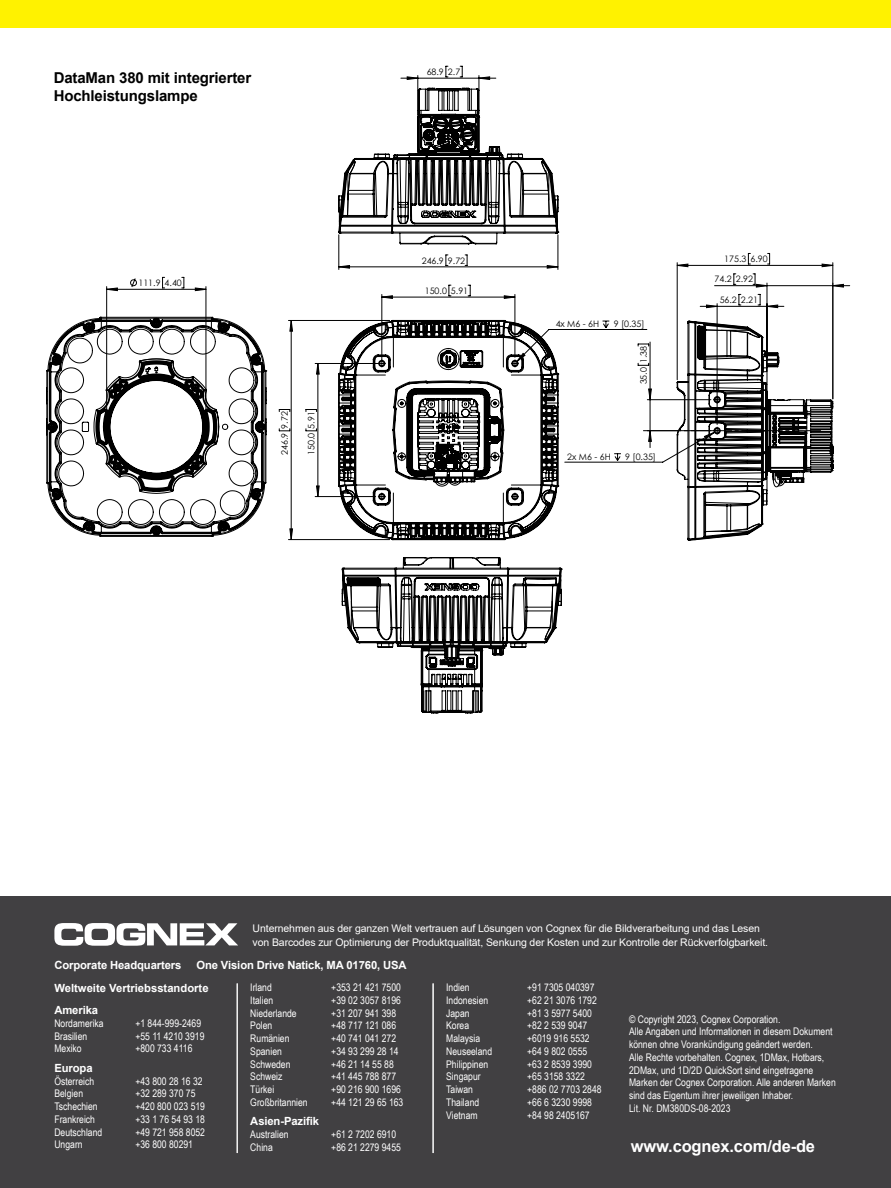
<style>
.page{position:relative;width:891px;height:1188px;background:#fff}
.page>*{position:absolute;margin:0;border:0;box-sizing:border-box;transform-origin:0 0}
.t1{font:700 16.5px "Arial";letter-spacing:-.01em;color:#fff}
.t2{font:700 15px/18px "Arial";letter-spacing:-.01em;color:#000}
.t3{font:700 11.25px/22.5px "Arial";letter-spacing:-.01em;color:#fff}
.t4{font:10.5px/12.8px "Arial Narrow";color:#fff}
.t5{font:10.5px/13.5px "Arial";letter-spacing:-.01em;color:#fff}
.t6{font:8.85px "Century Gothic";color:#000}
</style>
<div class="page">
<div style="left:0;top:0;width:891px;height:27px;background:#fff200"></div>
<div style="left:0;top:896px;width:891px;height:292px;background:#414042"></div>
<svg style="left:54px;top:923px;width:184px;height:23px"></svg>
<hr style="left:237px;top:983px;width:1px;height:170px;background:#fff">
<hr style="left:433px;top:983px;width:1px;height:170px;background:#fff">
<hr style="left:339px;top:235px;width:1px;height:34px;background:#000">
<hr style="left:558px;top:235px;width:1px;height:34px;background:#000">
<hr style="left:418px;top:76px;width:1px;height:38px;background:#000">
<hr style="left:479px;top:76px;width:1px;height:38px;background:#000">
<hr style="left:288px;top:320px;width:102px;height:1px;background:#000">
<hr style="left:288px;top:539px;width:102px;height:1px;background:#000">
<hr style="left:315px;top:363px;width:64px;height:1px;background:#000">
<hr style="left:315px;top:496px;width:61px;height:1px;background:#000">
<svg style="left:401px;top:66px;width:95px;height:14px"></svg>
<svg style="left:338px;top:88px;width:221px;height:157px"></svg>
<hr style="left:677px;top:263px;width:1px;height:117px;background:#000">
<hr style="left:833px;top:263px;width:1px;height:136px;background:#000">
<svg style="left:677px;top:253px;width:156px;height:14px"></svg>
<svg style="left:338px;top:283px;width:505px;height:258px"></svg>
<svg style="left:338px;top:255px;width:220px;height:15px"></svg>
<svg style="left:279px;top:320px;width:47px;height:220px"></svg>
<hr style="left:337px;top:270px;width:1px;height:278px;background:#c0c0c0">
<hr style="left:40px;top:778px;width:234px;height:1px;background:#c0c0c0">
<hr style="left:40px;top:270px;width:1px;height:278px;background:#c0c0c0">
<hr style="left:40px;top:270px;width:234px;height:1px;background:#c0c0c0">
<hr style="left:350px;top:270px;width:1px;height:278px;background:#c0c0c0">
<hr style="left:40px;top:791px;width:234px;height:1px;background:#c0c0c0">
<hr style="left:106px;top:287px;width:1px;height:137px;background:#000">
<hr style="left:206px;top:287px;width:1px;height:137px;background:#000">
<svg style="left:106px;top:277px;width:100px;height:14px"></svg>
<svg style="left:46px;top:317px;width:221px;height:220px"></svg>
<hr style="left:337px;top:743px;width:233px;height:1px;background:#c0c0c0">
<hr style="left:337px;top:552px;width:1px;height:166px;background:#c0c0c0">
<hr style="left:337px;top:552px;width:233px;height:1px;background:#c0c0c0">
<hr style="left:890px;top:552px;width:1px;height:166px;background:#c0c0c0">
<hr style="left:337px;top:756px;width:233px;height:1px;background:#c0c0c0">
<svg style="left:337px;top:552px;width:225px;height:162px"></svg>
<h2 class="t2" style="left:54px;top:69px;width:199px">DataMan 380 mit integrierter<br>Hochleistungslampe</h2>
<p class="t6" style="left:222px;top:70px;width:6px">F</p>
<p class="t6" style="left:63px;top:77px;width:50px">FIRST DRAFT</p>
<p class="t6" style="left:219px;top:77px;width:47px">2023-06-01</p>
<p class="t6" style="left:3px;top:91px;width:204px">HEATSINK, ADDED MOUNTING HOLE DIMENSION</p>
<p class="t6" style="left:427px;top:65px;width:35px">68.9 2.7</p>
<p class="t6" style="left:422px;top:254px;width:45px">246.9 9.72</p>
<p class="t6" style="left:724px;top:253px;width:45px">175.3 6.90</p>
<p class="t6" style="left:138px;top:277px;width:45px">111.9 4.40</p>
<p class="t6" style="left:425px;top:284px;width:45px">150.0 5.91</p>
<p class="t6" style="left:715px;top:273px;width:40px">74.2 2.92</p>
<p class="t6" style="left:720px;top:294px;width:40px">56.2 2.21</p>
<p class="t6" style="left:556px;top:318px;width:45px">4x M6 - 6H</p>
<p class="t6" style="left:614px;top:318px;width:32px">9 [0.35]</p>
<p class="t6" style="left:637px;top:384px;width:40px;rotate:-90deg">35.0 1.38</p>
<p class="t6" style="left:279px;top:455px;width:45px;rotate:-90deg">246.9 9.72</p>
<p class="t6" style="left:305px;top:455px;width:45px;rotate:-90deg">150.0 5.91</p>
<p class="t6" style="left:567px;top:451px;width:45px">2x M6 - 6H</p>
<p class="t6" style="left:625px;top:451px;width:32px">9 [0.35]</p>
<p class="t5" style="left:253px;top:922px;width:517px">Unternehmen aus der ganzen Welt vertrauen auf Lösungen von Cognex für die Bildverarbeitung und das Lesen von Barcodes zur Optimierung der Produktqualität, Senkung der Kosten und zur Kontrolle der Rückverfolgbarkeit.</p>
<p class="t3" style="left:54px;top:954px;width:129px">Corporate Headquarters</p>
<p class="t3" style="left:196px;top:954px;width:212px">One Vision Drive Natick, MA 01760, USA</p>
<p class="t3" style="left:54px;top:977px;width:156px">Weltweite Vertriebsstandorte<br>Amerika</p>
<p class="t4" style="left:54px;top:1016px;width:51px">Nordamerika</p>
<p class="t4" style="left:135px;top:1016px;width:67px">+1 844-999-2469</p>
<p class="t4" style="left:54px;top:1029px;width:35px">Brasilien</p>
<p class="t4" style="left:135px;top:1029px;width:71px">+55 11 4210 3919</p>
<p class="t4" style="left:54px;top:1042px;width:29px">Mexiko</p>
<p class="t4" style="left:135px;top:1042px;width:59px">+800 733 4116</p>
<p class="t3" style="left:54px;top:1057px;width:40px">Europa</p>
<p class="t4" style="left:54px;top:1074px;width:41px">Österreich</p>
<p class="t4" style="left:135px;top:1074px;width:69px">+43 800 28 16 32</p>
<p class="t4" style="left:54px;top:1087px;width:30px">Belgien</p>
<p class="t4" style="left:135px;top:1087px;width:62px">+32 289 370 75</p>
<p class="t4" style="left:54px;top:1100px;width:45px">Tschechien</p>
<p class="t4" style="left:135px;top:1100px;width:71px">+420 800 023 519</p>
<p class="t4" style="left:54px;top:1112px;width:42px">Frankreich</p>
<p class="t4" style="left:135px;top:1112px;width:71px">+33 1 76 54 93 18</p>
<p class="t4" style="left:54px;top:1125px;width:49px">Deutschland</p>
<p class="t4" style="left:135px;top:1125px;width:71px">+49 721 958 8052</p>
<p class="t4" style="left:54px;top:1138px;width:30px">Ungarn</p>
<p class="t4" style="left:135px;top:1138px;width:59px">+36 800 80291</p>
<p class="t4" style="left:250px;top:981px;width:23px">Irland</p>
<p class="t4" style="left:331px;top:981px;width:71px">+353 21 421 7500</p>
<p class="t4" style="left:250px;top:993px;width:24px">Italien</p>
<p class="t4" style="left:331px;top:993px;width:71px">+39 02 3057 8196</p>
<p class="t4" style="left:250px;top:1006px;width:48px">Niederlande</p>
<p class="t4" style="left:331px;top:1006px;width:66px">+31 207 941 398</p>
<p class="t4" style="left:250px;top:1019px;width:24px">Polen</p>
<p class="t4" style="left:331px;top:1019px;width:66px">+48 717 121 086</p>
<p class="t4" style="left:250px;top:1032px;width:41px">Rumänien</p>
<p class="t4" style="left:331px;top:1032px;width:66px">+40 741 041 272</p>
<p class="t4" style="left:250px;top:1044px;width:33px">Spanien</p>
<p class="t4" style="left:331px;top:1044px;width:69px">+34 93 299 28 14</p>
<p class="t4" style="left:250px;top:1057px;width:42px">Schweden</p>
<p class="t4" style="left:331px;top:1057px;width:64px">+46 21 14 55 88</p>
<p class="t4" style="left:250px;top:1070px;width:34px">Schweiz</p>
<p class="t4" style="left:331px;top:1070px;width:66px">+41 445 788 877</p>
<p class="t4" style="left:250px;top:1083px;width:25px">Türkei</p>
<p class="t4" style="left:331px;top:1083px;width:71px">+90 216 900 1696</p>
<p class="t4" style="left:250px;top:1095px;width:59px">Großbritannien</p>
<p class="t4" style="left:331px;top:1095px;width:74px">+44 121 29 65 163</p>
<p class="t3" style="left:250px;top:1110px;width:70px">Asien-Pazifik</p>
<p class="t4" style="left:250px;top:1128px;width:40px">Australien</p>
<p class="t4" style="left:331px;top:1128px;width:66px">+61 2 7202 6910</p>
<p class="t4" style="left:250px;top:1140px;width:24px">China</p>
<p class="t4" style="left:331px;top:1140px;width:71px">+86 21 2279 9455</p>
<p class="t4" style="left:446px;top:981px;width:25px">Indien</p>
<p class="t4" style="left:527px;top:981px;width:69px">+91 7305 040397</p>
<p class="t4" style="left:446px;top:993px;width:44px">Indonesien</p>
<p class="t4" style="left:527px;top:993px;width:71px">+62 21 3076 1792</p>
<p class="t4" style="left:446px;top:1006px;width:25px">Japan</p>
<p class="t4" style="left:527px;top:1006px;width:66px">+81 3 5977 5400</p>
<p class="t4" style="left:446px;top:1019px;width:24px">Korea</p>
<p class="t4" style="left:527px;top:1019px;width:62px">+82 2 539 9047</p>
<p class="t4" style="left:446px;top:1032px;width:35px">Malaysia</p>
<p class="t4" style="left:527px;top:1032px;width:64px">+6019 916 5532</p>
<p class="t4" style="left:446px;top:1044px;width:47px">Neuseeland</p>
<p class="t4" style="left:527px;top:1044px;width:62px">+64 9 802 0555</p>
<p class="t4" style="left:446px;top:1057px;width:44px">Philippinen</p>
<p class="t4" style="left:527px;top:1057px;width:66px">+63 2 8539 3990</p>
<p class="t4" style="left:446px;top:1070px;width:36px">Singapur</p>
<p class="t4" style="left:527px;top:1070px;width:59px">+65 3158 3322</p>
<p class="t4" style="left:446px;top:1083px;width:28px">Taiwan</p>
<p class="t4" style="left:527px;top:1083px;width:76px">+886 02 7703 2848</p>
<p class="t4" style="left:446px;top:1095px;width:35px">Thailand</p>
<p class="t4" style="left:527px;top:1095px;width:66px">+66 6 3230 9998</p>
<p class="t4" style="left:446px;top:1108px;width:33px">Vietnam</p>
<p class="t4" style="left:527px;top:1108px;width:64px">+84 98 2405167</p>
<p class="t4" style="left:629px;top:1012px;width:208px">© Copyright 2023, Cognex Corporation.<br>Alle Angaben und Informationen in diesem Dokument können ohne Vorankündigung geändert werden.<br>Alle Rechte vorbehalten. Cognex, 1DMax, Hotbars, 2DMax, und 1D/2D QuickSort sind eingetragene Marken der Cognex Corporation. Alle anderen Marken sind das Eigentum ihrer jeweiligen Inhaber.<br>Lit. Nr. DM380DS-08-2023</p>
<h1 class="t1" style="left:631px;top:1134px;width:186px">www.cognex.com/de-de</h1>
</div>
